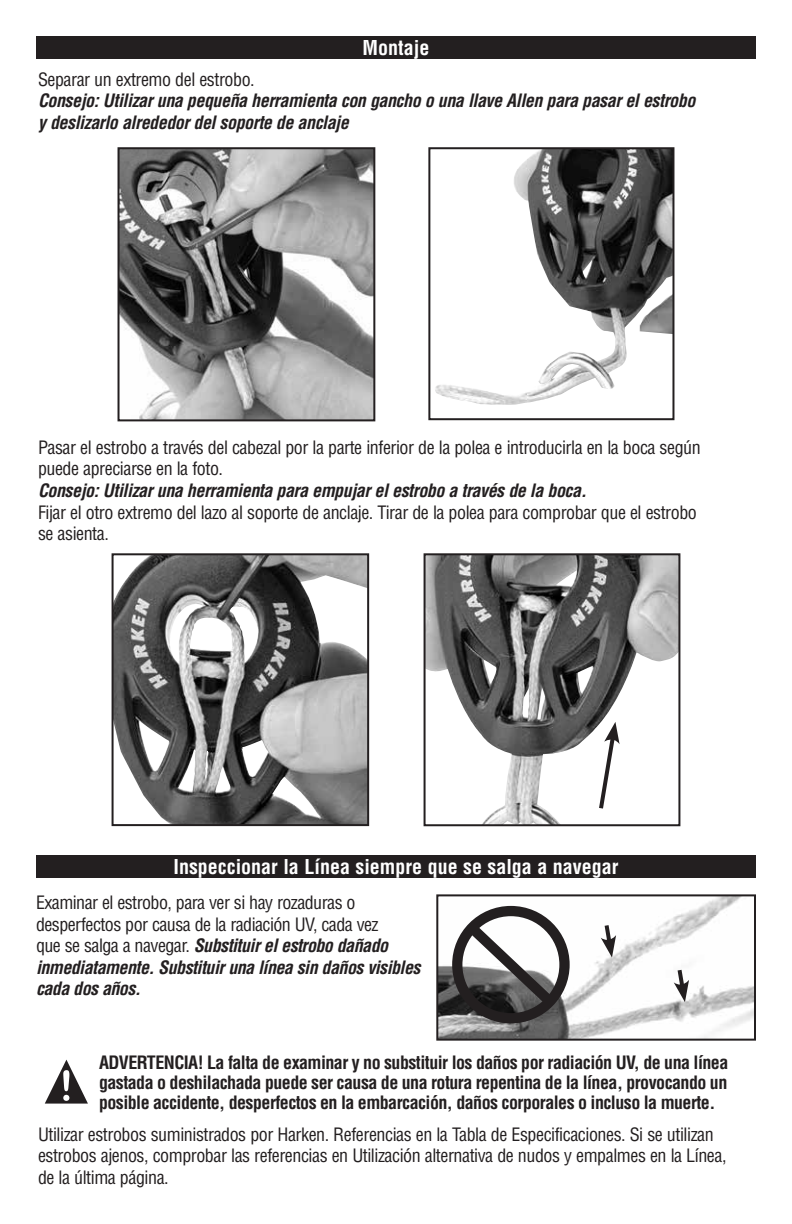
<style>
.page{position:relative;width:792px;height:1224px;background:#fff}
.page>*{position:absolute;margin:0;border:0;box-sizing:border-box;transform-origin:0 0}
.t1{font:700 condensed 20px "Helvetica";color:#fff}
.t2{font:condensed 18px/21.6px "Helvetica";letter-spacing:-.025em;color:#231f20}
.t3{font:700 condensed 18px/20px "Helvetica";letter-spacing:-.03em;color:#231f20;text-align:justify}
.t4{font:italic 700 condensed 18px/21.6px "Helvetica";letter-spacing:-.025em;color:#231f20}
.s1{font-weight:700;font-style:italic}
</style>
<div class="page">
<img style="left:439px;top:897px;width:314px;height:141px">
<div style="left:436px;top:894px;width:320px;height:147px;border:2px solid #231f20"></div>
<svg style="left:601px;top:921px;width:15px;height:37px"></svg>
<div style="left:36px;top:855px;width:720px;height:23px;background:#231f20"></div>
<svg style="left:45px;top:1060px;width:43px;height:44px"></svg>
<svg style="left:674px;top:966px;width:15px;height:36px"></svg>
<div style="left:452px;top:906px;width:118px;height:117px;border:10px solid #231f20;border-radius:50%"></div>
<svg style="left:459px;top:915px;width:106px;height:102px"></svg>
<div style="left:36px;top:36px;width:720px;height:22px;background:#231f20"></div>
<img style="left:121px;top:150px;width:251px;height:268px">
<div style="left:118px;top:147px;width:257px;height:274px;border:2px solid #231f20"></div>
<img style="left:435px;top:150px;width:236px;height:255px">
<div style="left:428px;top:147px;width:246px;height:273px;border:2px solid #231f20"></div>
<img style="left:115px;top:556px;width:251px;height:267px">
<div style="left:112px;top:553px;width:257px;height:273px;border:2px solid #231f20"></div>
<img style="left:425px;top:556px;width:254px;height:271px">
<div style="left:424px;top:553px;width:256px;height:273px;border:2px solid #231f20"></div>
<svg style="left:596px;top:722px;width:24px;height:91px"></svg>
<p class="t1" style="left:363px;top:36px;width:68px">Montaje</p>
<p class="t2" style="left:38px;top:68px;width:218px">Separar un extremo del estrobo.</p>
<p class="t4" style="left:38px;top:90px;width:659px">Consejo: Utilizar una pequeña herramienta con gancho o una llave Allen para pasar el estrobo y deslizarlo alrededor del soporte de anclaje</p>
<p class="t2" style="left:38px;top:436px;width:664px">Pasar el estrobo a través del cabezal por la parte inferior de la polea e introducirla en la boca según puede apreciarse en la foto.</p>
<p class="t4" style="left:38px;top:479px;width:550px">Consejo: Utilizar una herramienta para empujar el estrobo a través de la boca.</p>
<p class="t2" style="left:38px;top:501px;width:660px">Fijar el otro extremo del lazo al soporte de anclaje. Tirar de la polea para comprobar que el estrobo se asienta.</p>
<p class="t1" style="left:173px;top:855px;width:447px">Inspeccionar la Línea siempre que se salga a navegar</p>
<p class="t2" style="left:36px;top:891px;width:386px">Examinar el estrobo, para ver si hay rozaduras o desperfectos por causa de la radiación UV, cada vez<br>que se salga a navegar. <span class="s1">Substituir el estrobo dañado inmediatamente. Substituir una línea sin daños visibles cada dos años.</span></p>
<p class="t3" style="left:99px;top:1052px;width:631px">ADVERTENCIA! La falta de examinar y no substituir los daños por radiación UV, de una línea gastada o deshilachada puede ser causa de una rotura repentina de la línea, provocando un posible accidente, desperfectos en la embarcación, daños corporales o incluso la muerte.</p>
<p class="t2" style="left:38px;top:1123px;width:690px">Utilizar estrobos suministrados por Harken. Referencias en la Tabla de Especificaciones. Si se utilizan estrobos ajenos, comprobar las referencias en Utilización alternativa de nudos y empalmes en la Línea, de la última página.</p>
</div>
